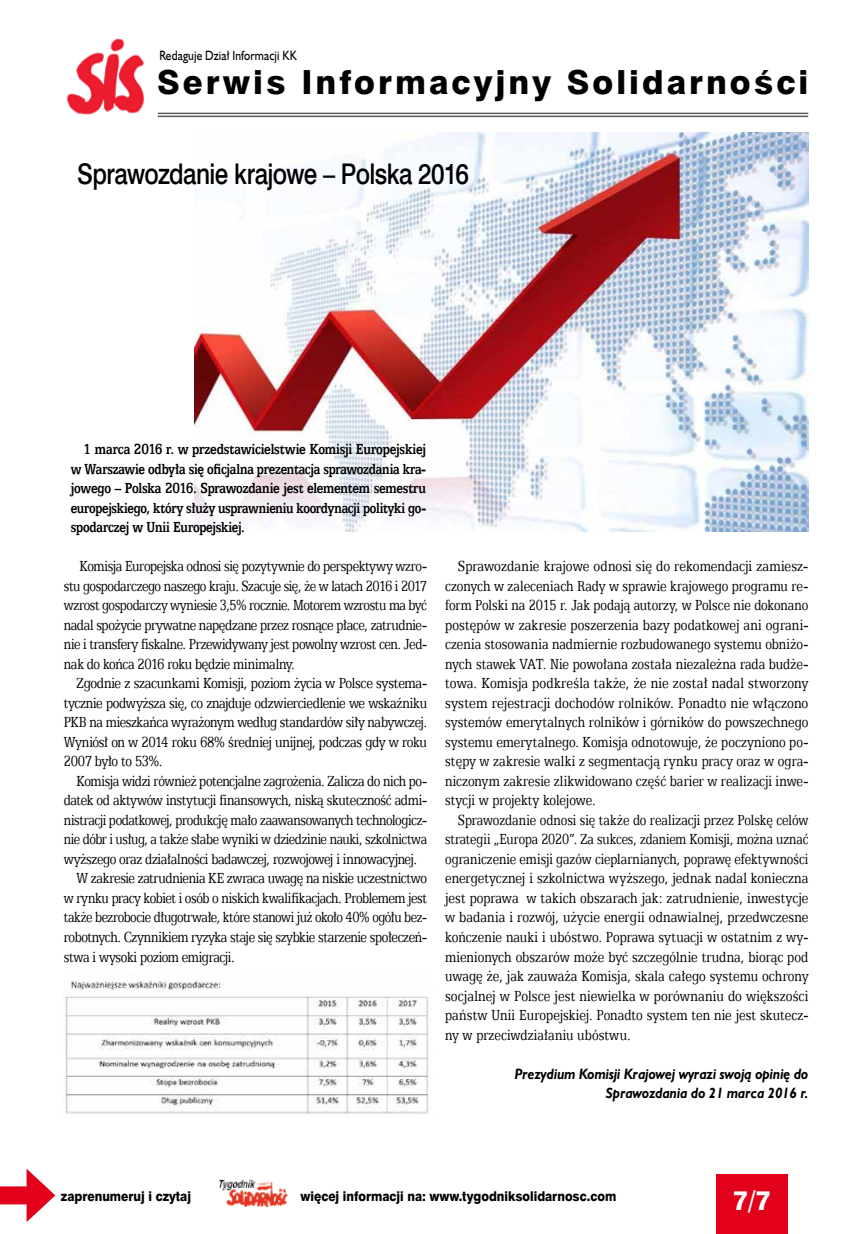
<style>
.page{position:relative;width:851px;height:1234px;background:#fff}
.page>*{position:absolute;margin:0;border:0;box-sizing:border-box;transform-origin:0 0}
.t1{font:33.3px "Swis 721 Hv EU";letter-spacing:.09em;color:#000}
.t2{font:28.5px "Swis 721 Md EU";letter-spacing:-.025em;color:#000;scale:.85 1}
.t3{font:27px "Swis 721 Hv EU";color:#fff;scale:.9 1}
.t4{font:16.5px/19.5px "Egyptian 505 EU";letter-spacing:-.025em;color:#000;text-align:justify;scale:.81 1}
.t5{font:16.5px/19.5px "Egyptian 505 EU";letter-spacing:-.025em;color:#000;text-align:justify;scale:.79 1}
.t6{font:16.5px/19.5px "Egyptian 505 EU";letter-spacing:-.025em;color:#000;text-align:justify;scale:.8 1}
.t7{font:700 16.5px/19.5px "Egyptian 505 EU";letter-spacing:-.02em;color:#000;text-align:justify;scale:.81 1}
.t8{font:16.5px "Egyptian 505 EU";letter-spacing:-.025em;color:#000;scale:.78 1}
.t9{font:italic 700 15px/19.5px "Humanst 521 EU";color:#000;text-align:right;scale:.9 1}
.t10{font:13.5px "Swis 721 Hv EU";color:#000;scale:.9 1}
.t11{font:13.5px "Humanst 521 EU";letter-spacing:.015em;color:#000;scale:.85 1}
</style>
<div class="page">
<div style="left:716px;top:1174px;width:72px;height:59px;background:#e2001a"></div>
<img style="left:219px;top:1179px;width:69px;height:27px">
<div style="left:0;top:1186px;width:38px;height:18px;background:#e2001a"></div>
<svg style="left:27px;top:1169px;width:28px;height:52px"></svg>
<img style="left:66px;top:38px;width:78px;height:77px">
<hr style="left:158px;top:113px;width:650px;height:1px;background:#58585a">
<hr style="left:158px;top:116px;width:650px;height:1px;background:#58585a">
<img style="left:65px;top:981px;width:364px;height:133px">
<img style="left:194px;top:133px;width:614px;height:398px">
<p class="t11" style="left:159px;top:47px;width:163px">Redaguje Dział Informacji KK</p>
<h1 class="t1" style="left:157px;top:62px;width:652px">Serwis Informacyjny Solidarności</h1>
<h2 class="t2" style="left:77px;top:157px;width:462px">Sprawozdanie krajowe – Polska 2016</h2>
<p class="t7" style="left:71px;top:439px;width:440px;text-indent:13px">1 marca 2016 r. w przedstawicielstwie Komisji Europejskiej w Warszawie odbyła się oficjalna prezentacja sprawozdania kra&shy;jowego – Polska 2016. Sprawozdanie jest elementem semestru europejskiego, który służy usprawnieniu koordynacji polityki go&shy;spodarczej w Unii Europejskiej.</p>
<p class="t6" style="left:64px;top:556px;width:455px;text-indent:16px">Komisja Europejska odnosi się pozytywnie do perspektywy wzro&shy;stu gospodarczego naszego kraju. Szacuje się, że w latach 2016 i 2017 wzrost gospodarczy wyniesie 3,5% rocznie. Motorem wzrostu ma być nadal spożycie prywatne napędzane przez rosnące płace, zatrudnie&shy;nie i transfery fiskalne. Przewidywany jest powolny wzrost cen. Jed&shy;nak do końca 2016 roku będzie minimalny.</p>
<p class="t4" style="left:64px;top:673px;width:450px;text-indent:13px">Zgodnie z szacunkami Komisji, poziom życia w Polsce systema&shy;tycznie podwyższa się, co znajduje odzwierciedlenie we wskaźniku PKB na mieszkańca wyrażonym według standardów siły nabywczej.<br>Wyniósł on w 2014 roku 68% średniej unijnej, podczas gdy w roku 2007 było to 53%.</p>
<p class="t6" style="left:77px;top:770px;width:439px">Komisja widzi również potencjalne zagrożenia. Zalicza do nich po-</p>
<p class="t6" style="left:64px;top:790px;width:455px">datek od aktywów instytucji finansowych, niską skuteczność admi-</p>
<p class="t5" style="left:64px;top:809px;width:461px">nistracji podatkowej, produkcję mało zaawansowanych technologicz-</p>
<p class="t5" style="left:64px;top:829px;width:461px">nie dóbr i usług, a także słabe wyniki w dziedzinie nauki, szkolnictwa</p>
<p class="t6" style="left:64px;top:848px;width:443px">wyższego oraz działalności badawczej, rozwojowej i innowacyjnej.</p>
<p class="t6" style="left:77px;top:868px;width:439px">W zakresie zatrudnienia KE zwraca uwagę na niskie uczestnictwo</p>
<p class="t6" style="left:64px;top:887px;width:455px">w rynku pracy kobiet i osób o niskich kwalifikacjach. Problemem jest</p>
<p class="t8" style="left:64px;top:907px;width:467px">także bezrobocie długotrwałe, które stanowi już około 40% ogółu bez-</p>
<p class="t6" style="left:64px;top:926px;width:455px">robotnych. Czynnikiem ryzyka staje się szybkie starzenie społeczeń-</p>
<p class="t6" style="left:64px;top:946px;width:215px">stwa i wysoki poziom emigracji.</p>
<p class="t4" style="left:445px;top:556px;width:450px;text-indent:13px">Sprawozdanie krajowe odnosi się do rekomendacji zamiesz&shy;czonych w zaleceniach Rady w sprawie krajowego programu re&shy;form Polski na 2015 r. Jak podają autorzy, w Polsce nie dokonano postępów w zakresie poszerzenia bazy podatkowej ani ograni&shy;czenia stosowania nadmiernie rozbudowanego systemu obniżo&shy;nych stawek VAT. Nie powołana została niezależna rada budże&shy;towa. Komisja podkreśla także, że nie został nadal stworzony system rejestracji dochodów rolników. Ponadto nie włączono systemów emerytalnych rolników i górników do powszechnego systemu emerytalnego. Komisja odnotowuje, że poczyniono po&shy;stępy w zakresie walki z segmentacją rynku pracy oraz w ogra&shy;niczonym zakresie zlikwidowano część barier w realizacji inwe&shy;stycji w projekty kolejowe.</p>
<p class="t5" style="left:445px;top:809px;width:461px;text-indent:13px">Sprawozdanie odnosi się także do realizacji przez Polskę celów strategii „Europa 2020”. Za sukces, zdaniem Komisji, można uznać ograniczenie emisji gazów cieplarnianych, poprawę efektywności energetycznej i szkolnictwa wyższego, jednak nadal konieczna jest poprawa w takich obszarach jak: zatrudnienie, inwestycje w badania i rozwój, użycie energii odnawialnej, przedwczesne kończenie nauki i ubóstwo. Poprawa sytuacji w ostatnim z wy&shy;mienionych obszarów może być szczególnie trudna, biorąc pod uwagę że, jak zauważa Komisja, skala całego systemu ochrony socjalnej w Polsce jest niewielka w porównaniu do większości państw Unii Europejskiej. Ponadto system ten nie jest skutecz&shy;ny w przeciwdziałaniu ubóstwu.</p>
<p class="t9" style="left:514px;top:1063px;width:328px">Prezydium Komisji Krajowej wyrazi swoją opinię do<br>Sprawozdania do 21 marca 2016 r.</p>
<p class="t10" style="left:61px;top:1187px;width:146px">zaprenumeruj i czytaj</p>
<p class="t10" style="left:300px;top:1187px;width:352px">więcej informacji na: www.tygodniksolidarnosc.com</p>
<h3 class="t3" style="left:733px;top:1183px;width:42px">7/7</h3>
</div>
